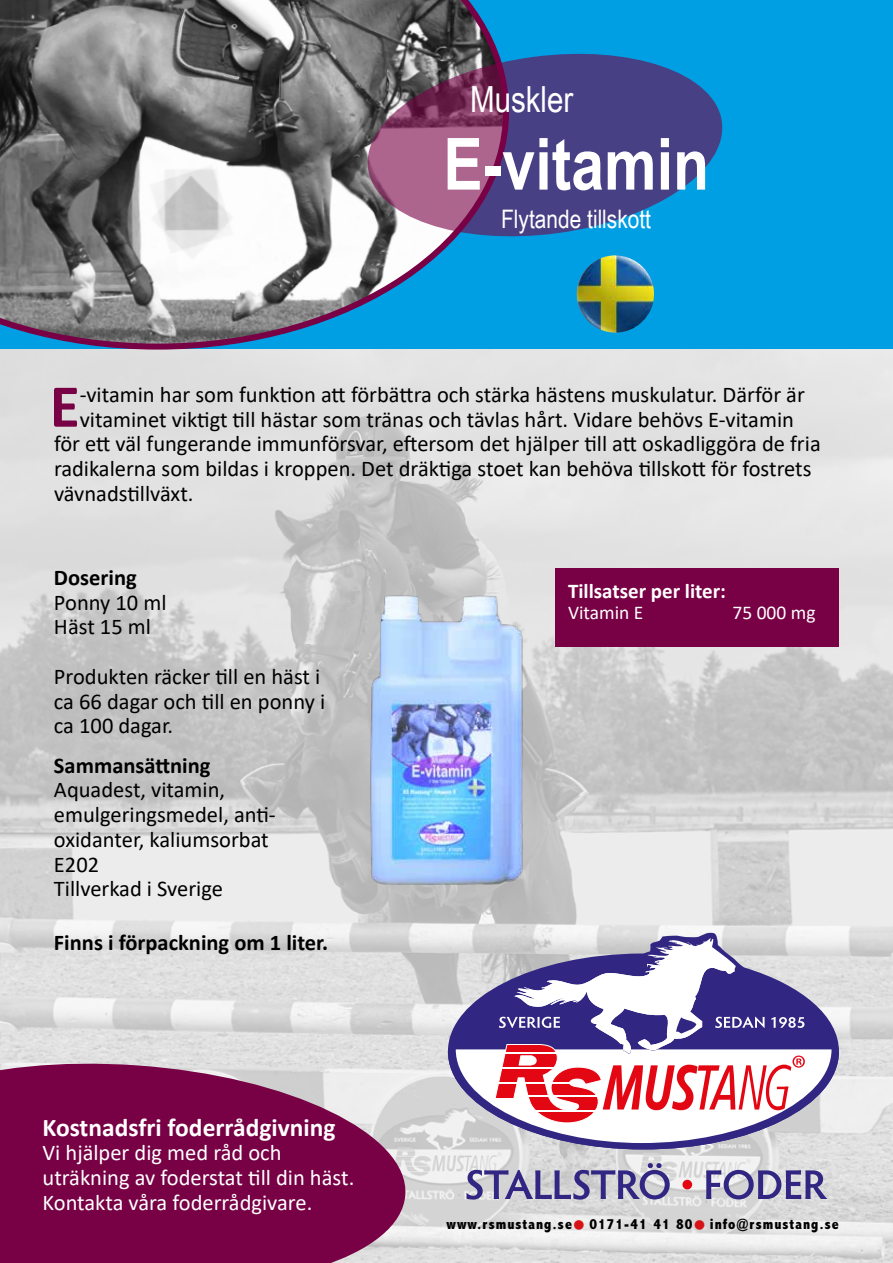
<style>
.page{position:relative;width:893px;height:1263px;background:#fff}
.page>*{position:absolute;margin:0;border:0;box-sizing:border-box;transform-origin:0 0}
.t1{font:700 72px "Arial Narrow";color:#fff}
.t2{font:700 61.5px "Calibri";color:#780145}
.t3{font:36px "Arial Narrow";color:#fff}
.t4{font:700 25.5px "Calibri";color:#fff}
.t5{font:25.5px "Arial Narrow";color:#fff}
.t6{font:22.5px/24.8px "Calibri";color:#000}
.t7{font:22.5px/24.8px "Calibri";color:#fff}
.t8{font:700 22.5px "Calibri";color:#000}
.t9{font:700 21px "Calibri";color:#fff}
.t10{font:19.5px "Calibri";color:#fff}
.t11{font:800 condensed 15px "Abadi MT Pro";letter-spacing:.065em;color:#000}
.s1{color:#d61217}
</style>
<div class="page">
<img style="left:0;top:349px;width:893px;height:914px">
<svg style="left:0;top:1055px;width:410px;height:208px;background:#8a2960"></svg>
<svg style="left:466px;top:1163px;width:204px;height:37px;background:#a4a1be"></svg>
<div style="left:682px;top:1180px;width:10px;height:9px;background:#e30613;border-radius:50%"></div>
<svg style="left:706px;top:1170px;width:121px;height:29px;background:#928db5"></svg>
<svg style="left:448px;top:933px;width:391px;height:5px"></svg>
<svg style="left:448px;top:938px;width:391px;height:211px"></svg>
<div style="left:0;top:0;width:893px;height:349px;background:#009fe3"></div>
<img style="left:577px;top:255px;width:77px;height:78px;border-radius:39px">
<svg style="left:0;top:0;width:509px;height:350px;background:#798993"></svg>
<svg style="left:362px;top:44px;width:361px;height:202px;fill:#484084"></svg>
<div style="left:555px;top:568px;width:284px;height:78px;background:#780145"></div>
<img style="left:338px;top:581px;width:192px;height:306px">
<h3 class="t3" style="left:470px;top:73px;width:105px">Muskler</h3>
<h1 class="t1" style="left:443px;top:110px;width:267px">E-vitamin</h1>
<p class="t5" style="left:501px;top:200px;width:151px">Flytande tillskott</p>
<h2 class="t2" style="left:50px;top:363px;width:32px">E</h2>
<p class="t6" style="left:80px;top:381px;width:727px">-vitamin har som funktion att förbättra och stärka hästens muskulatur. Därför är</p>
<p class="t6" style="left:80px;top:406px;width:716px">vitaminet viktigt till hästar som tränas och tävlas hårt. Vidare behövs E-vitamin</p>
<p class="t6" style="left:54px;top:431px;width:768px">för ett väl fungerande immunförsvar, eftersom det hjälper till att oskadliggöra de fria</p>
<p class="t6" style="left:54px;top:456px;width:759px">radikalerna som bildas i kroppen. Det dräktiga stoet kan behöva tillskott för fostrets</p>
<p class="t6" style="left:54px;top:480px;width:141px">vävnadstillväxt.</p>
<p class="t8" style="left:54px;top:561px;width:84px">Dosering</p>
<p class="t6" style="left:54px;top:589px;width:114px">Ponny 10 ml<br>Häst 15 ml</p>
<p class="t6" style="left:54px;top:663px;width:273px">Produkten räcker till en häst i ca 66 dagar och till en ponny i ca 100 dagar.</p>
<p class="t8" style="left:54px;top:749px;width:158px">Sammansättning</p>
<p class="t6" style="left:54px;top:777px;width:222px">Aquadest, vitamin, emulgeringsmedel, anti&shy;oxidanter, kaliumsorbat<br>E202<br>Tillverkad i Sverige</p>
<p class="t8" style="left:54px;top:926px;width:276px">Finns i förpackning om 1 liter.</p>
<p class="t4" style="left:43px;top:1109px;width:294px">Kostnadsfri foderrådgivning</p>
<p class="t7" style="left:43px;top:1140px;width:313px">Vi hjälper dig med råd och uträkning av foderstat till din häst.<br>Kontakta våra foderrådgivare.</p>
<p class="t9" style="left:568px;top:576px;width:160px">Tillsatser per liter:</p>
<p class="t10" style="left:568px;top:599px;width:77px">Vitamin E</p>
<p class="t10" style="left:732px;top:599px;width:85px">75 000 mg</p>
<p class="t11" style="left:446px;top:1216px;width:394px">www.rsmustang.se<span class="s1">●</span> 0171-41 41 80<span class="s1">●</span> info@rsmustang.se</p>
</div>
